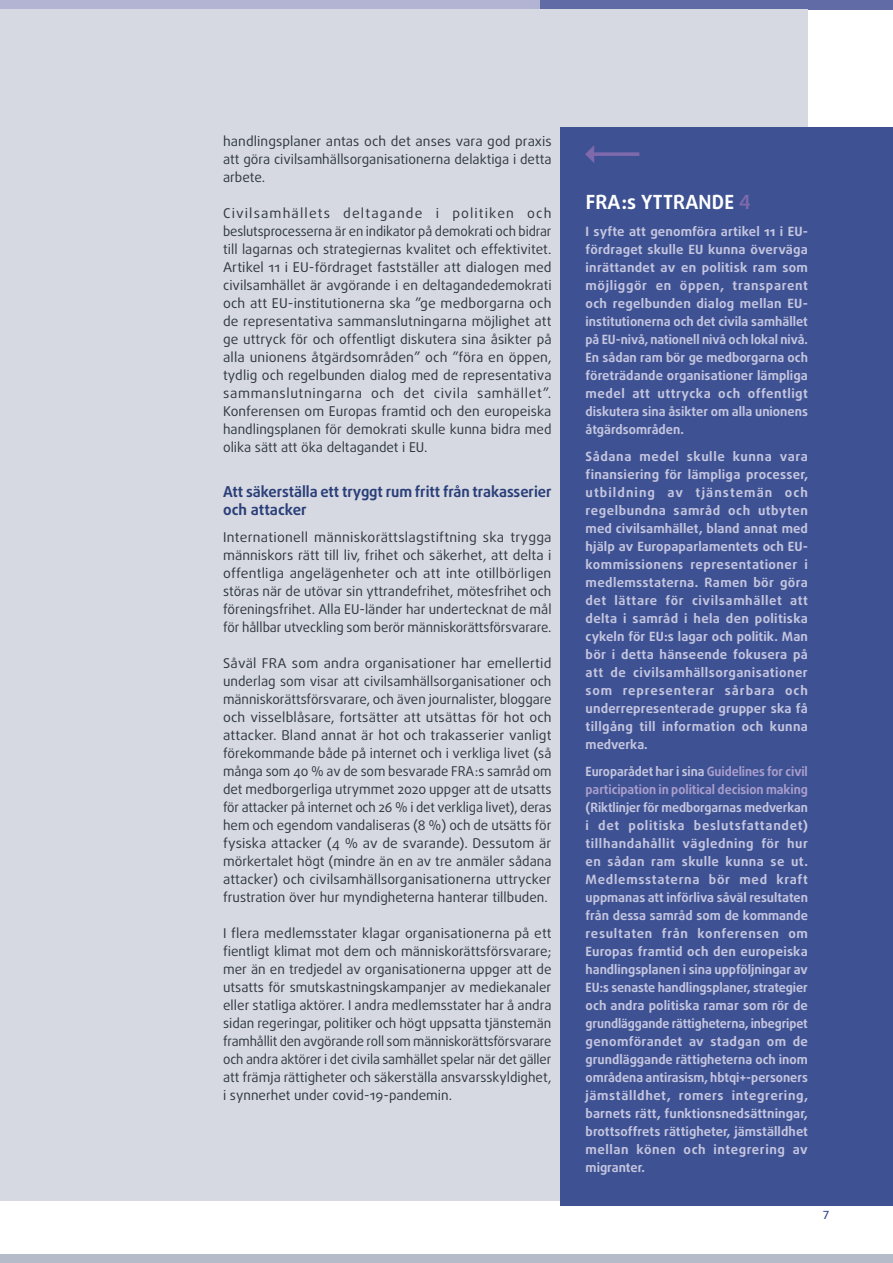
<style>
.page{position:relative;width:893px;height:1263px;background:#fff}
.page>*{position:absolute;margin:0;border:0;box-sizing:border-box;transform-origin:0 0}
.FRA_opinion_title{font:700 19.5px "Daxline Pro";letter-spacing:.01em;color:#fff}
.key_findings_subtitl{font:700 15px/18px "Daxline Pro";letter-spacing:-.005em;color:#2a3f79}
.body_text{font:13.5px/18px "Daxline Pro";color:#2f383f;text-align:justify}
.FRA_opinion_text{font:700 12.75px/18px "Daxline Pro";letter-spacing:.005em;color:#c6c6df;text-align:justify}
.t1{font:500 11.25px "Daxline Pro";color:#3e5293}
.s1{color:#7e69ac}
.s2{color:#ab9ecd}
</style>
<div class="page">
<div style="left:0;top:1254px;width:893px;height:9px;background:#b6bbca"></div>
<div style="left:540px;top:0;width:353px;height:10px;background:#616ba5"></div>
<div style="left:0;top:0;width:540px;height:10px;background:#b3b3d4"></div>
<div style="left:0;top:9px;width:808px;height:1192px;background:#d7d9e2"></div>
<div style="left:560px;top:128px;width:333px;height:1078px;background:#3e5293"></div>
<svg style="left:585px;top:145px;width:54px;height:18px"></svg>
<p class="body_text" style="left:223px;top:132px;width:330px">handlingsplaner antas och det anses vara god praxis att göra civilsamhällsorganisationerna delaktiga i detta arbete.</p>
<p class="body_text" style="left:223px;top:204px;width:330px">Civilsamhällets deltagande i politiken och beslutsprocesserna är en indikator på demokrati och bidrar till lagarnas och strategiernas kvalitet och effektivitet.<br>Artikel 11 i EU-fördraget fastställer att dialogen med civilsamhället är avgörande i en deltagandedemokrati och att EU-institutionerna ska ”ge medborgarna och de representativa sammanslutningarna möjlighet att ge uttryck för och offentligt diskutera sina åsikter på alla unionens åtgärdsområden” och ”föra en öppen, tydlig och regelbunden dialog med de representativa sammanslutningarna och det civila samhället”.<br>Konferensen om Europas framtid och den europeiska handlingsplanen för demokrati skulle kunna bidra med olika sätt att öka deltagandet i EU.</p>
<h2 class="key_findings_subtitl" style="left:223px;top:482px;width:330px">Att säkerställa ett tryggt rum fritt från trakasserier och attacker</h2>
<p class="body_text" style="left:223px;top:528px;width:330px">Internationell människorättslagstiftning ska trygga människors rätt till liv, frihet och säkerhet, att delta i offentliga angelägenheter och att inte otillbörligen störas när de utövar sin yttrandefrihet, mötesfrihet och föreningsfrihet. Alla EU-länder har undertecknat de mål för hållbar utveckling som berör människorättsförsvarare.</p>
<p class="body_text" style="left:223px;top:654px;width:330px">Såväl FRA som andra organisationer har emellertid underlag som visar att civilsamhällsorganisationer och människorättsförsvarare, och även journalister, bloggare och visselblåsare, fortsätter att utsättas för hot och attacker. Bland annat är hot och trakasserier vanligt förekommande både på internet och i verkliga livet (så många som 40 % av de som besvarade FRA:s samråd om det medborgerliga utrymmet 2020 uppger att de utsatts för attacker på internet och 26 % i det verkliga livet), deras hem och egendom vandaliseras (8 %) och de utsätts för fysiska attacker (4 % av de svarande). Dessutom är mörkertalet högt (mindre än en av tre anmäler sådana attacker) och civilsamhällsorganisationerna uttrycker frustration över hur myndigheterna hanterar tillbuden.</p>
<p class="body_text" style="left:223px;top:924px;width:330px">I flera medlemsstater klagar organisationerna på ett fientligt klimat mot dem och människorättsförsvarare; mer än en tredjedel av organisationerna uppger att de utsatts för smutskastningskampanjer av mediekanaler eller statliga aktörer. I andra medlemsstater har å andra sidan regeringar, politiker och högt uppsatta tjänstemän framhållit den avgörande roll som människorättsförsvarare och andra aktörer i det civila samhället spelar när det gäller att främja rättigheter och säkerställa ansvarsskyldighet, i synnerhet under covid-19-pandemin.</p>
<p class="FRA_opinion_title" style="left:586px;top:189px;width:166px">FRA:s YTTRANDE <span class="s1">4</span></p>
<p class="FRA_opinion_text" style="left:586px;top:222px;width:224px">I syfte att genomföra artikel 11 i EU&shy;fördraget skulle EU kunna överväga inrättandet av en politisk ram som möjliggör en öppen, transparent och regelbunden dialog mellan EU&shy;institutionerna och det civila samhället på EU-nivå, nationell nivå och lokal nivå.<br>En sådan ram bör ge medborgarna och företrädande organisationer lämpliga medel att uttrycka och offentligt diskutera sina åsikter om alla unionens åtgärdsområden.</p>
<p class="FRA_opinion_text" style="left:586px;top:447px;width:224px">Sådana medel skulle kunna vara finansiering för lämpliga processer, utbildning av tjänstemän och regelbundna samråd och utbyten med civilsamhället, bland annat med hjälp av Europaparlamentets och EU&shy;kommissionens representationer i medlemsstaterna. Ramen bör göra det lättare för civilsamhället att delta i samråd i hela den politiska cykeln för EU:s lagar och politik. Man bör i detta hänseende fokusera på att de civilsamhällsorganisationer som representerar sårbara och underrepresenterade grupper ska få tillgång till information och kunna medverka.</p>
<p class="FRA_opinion_text" style="left:586px;top:762px;width:224px">Europarådet har i sina <span class="s2">Guidelines for civil participation in political decision making </span>(Riktlinjer för medborgarnas medverkan i det politiska beslutsfattandet) tillhandahållit vägledning för hur en sådan ram skulle kunna se ut.<br>Medlemsstaterna bör med kraft uppmanas att införliva såväl resultaten från dessa samråd som de kommande resultaten från konferensen om Europas framtid och den europeiska handlingsplanen i sina uppföljningar av EU:s senaste handlingsplaner, strategier och andra politiska ramar som rör de grundläggande rättigheterna, inbegripet genomförandet av stadgan om de grundläggande rättigheterna och inom områdena antirasism, hbtqi+-personers jämställdhet, romers integrering, barnets rätt, funktionsnedsättningar, brottsoffrets rättigheter, jämställdhet mellan könen och integrering av migranter.</p>
<p class="t1" style="left:823px;top:1207px;width:8px">7</p>
</div>
